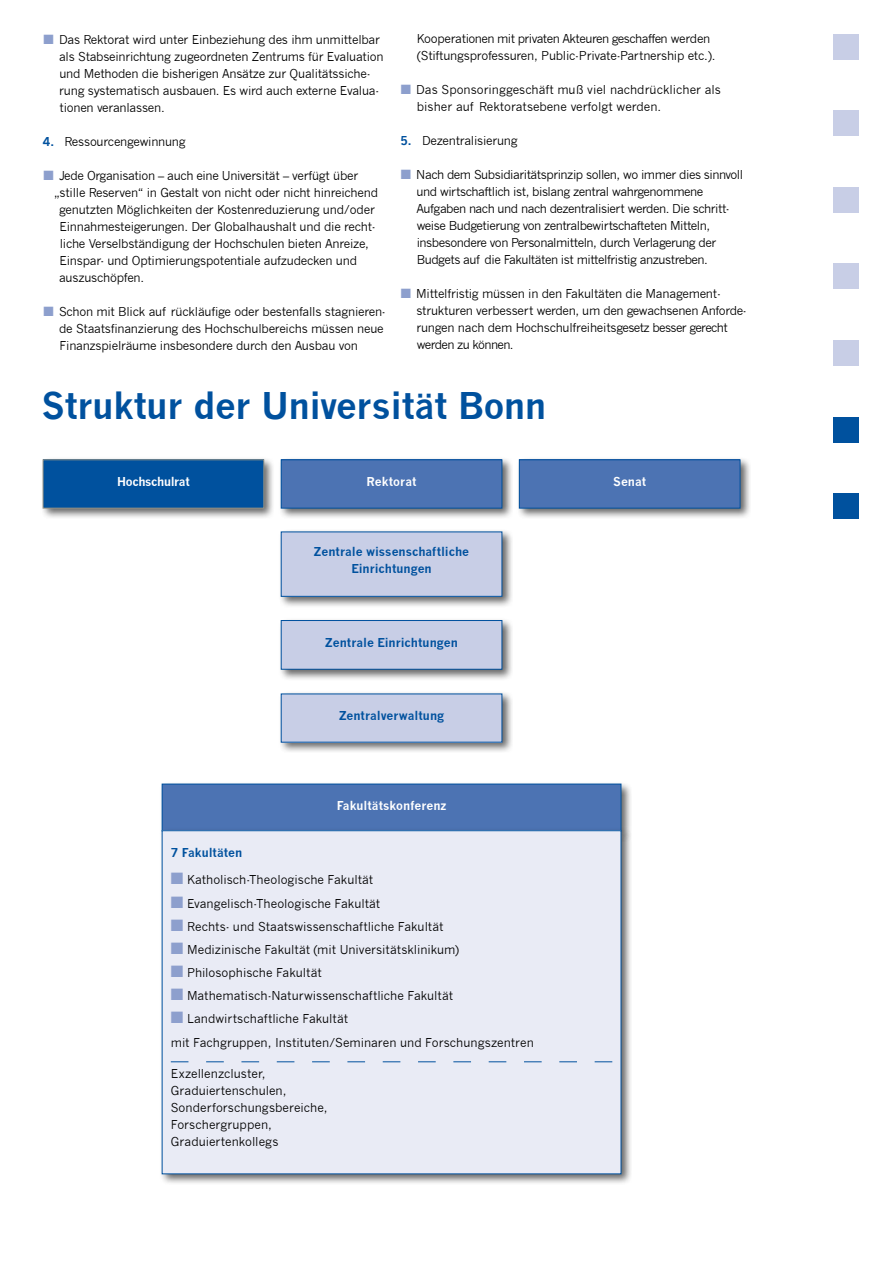
<style>
.page{position:relative;width:893px;height:1263px;background:#fff}
.page>*{position:absolute;margin:0;border:0;box-sizing:border-box;transform-origin:0 0}
.t1{font:700 36px "News Gothic";letter-spacing:-.01em;color:#00519e}
.t2{font:12px/17px "News Gothic";letter-spacing:-.02em;color:#000}
.t3{font:12px/17px "News Gothic";color:#000}
.t4{font:12px/17px "News Gothic";letter-spacing:-.04em;color:#000}
.t5{font:12px/17px "News Gothic";letter-spacing:.005em;color:#000}
.t6{font:700 12px/17px "News Gothic";color:#00519e;text-align:center}
.t7{font:700 12px "News Gothic";color:#fff}
.t8{font:700 12px "News Gothic";letter-spacing:-.03em;color:#fff}
.s1{color:#8d9fcd}
.s2{font-weight:700;color:#00519e}
</style>
<div class="page">
<div style="left:833px;top:34px;width:26px;height:26px;background:#c8cee6"></div>
<div style="left:833px;top:111px;width:26px;height:25px;background:#c8cee6"></div>
<div style="left:833px;top:187px;width:26px;height:26px;background:#c8cee6"></div>
<div style="left:833px;top:264px;width:26px;height:25px;background:#c8cee6"></div>
<div style="left:833px;top:340px;width:26px;height:26px;background:#c8cee6"></div>
<div style="left:833px;top:417px;width:26px;height:25px;background:#00519e"></div>
<div style="left:833px;top:493px;width:26px;height:26px;background:#00519e"></div>
<div style="left:159px;top:781px;width:473px;height:61px;background:#000;opacity:.6"></div>
<div style="left:162px;top:784px;width:459px;height:47px;background:#4c73b3"></div>
<div style="left:162px;top:784px;width:459px;height:47px;border:1px solid #00519e"></div>
<div style="left:40px;top:456px;width:235px;height:63px;background:#000;opacity:.6"></div>
<div style="left:43px;top:460px;width:221px;height:48px;background:#00519e"></div>
<div style="left:516px;top:456px;width:235px;height:63px;background:#000;opacity:.6"></div>
<div style="left:519px;top:460px;width:221px;height:48px;background:#4c73b3"></div>
<div style="left:519px;top:460px;width:221px;height:48px;border:1px solid #00519e"></div>
<div style="left:278px;top:529px;width:235px;height:78px;background:#000;opacity:.6"></div>
<div style="left:281px;top:532px;width:221px;height:64px;background:#c8cee6"></div>
<div style="left:278px;top:691px;width:235px;height:62px;background:#000;opacity:.6"></div>
<div style="left:281px;top:694px;width:221px;height:48px;background:#c8cee6"></div>
<div style="left:159px;top:827px;width:473px;height:358px;background:#000;opacity:.6"></div>
<div style="left:162px;top:831px;width:459px;height:343px;background:#e9ebf5"></div>
<svg style="left:171px;top:1061px;width:441px;height:1px"></svg>
<div style="left:278px;top:456px;width:235px;height:63px;background:#000;opacity:.6"></div>
<div style="left:281px;top:460px;width:221px;height:48px;background:#4c73b3"></div>
<div style="left:281px;top:460px;width:221px;height:48px;border:1px solid #00519e"></div>
<div style="left:278px;top:617px;width:235px;height:63px;background:#000;opacity:.6"></div>
<div style="left:281px;top:620px;width:221px;height:49px;background:#c8cee6"></div>
<div style="left:281px;top:620px;width:221px;height:49px;border:1px solid #00519e"></div>
<p class="t2" style="left:59px;top:31px;width:326px;text-indent:-15px"><span class="s1">■</span> Das Rektorat wird unter Einbeziehung des ihm unmittelbar als Stabseinrichtung zugeordneten Zentrums für Evaluation und Methoden die bisherigen Ansätze zur Qualitätssiche&shy;rung systematisch ausbauen. Es wird auch externe Evalua&shy;tionen veranlassen.</p>
<p class="t2" style="left:43px;top:134px;width:144px"><span class="s2">4.</span> Ressourcengewinnung</p>
<p class="t2" style="left:44px;top:168px;width:316px"><span class="s1">■</span> Jede Organisation – auch eine Universität – verfügt über</p>
<p class="t2" style="left:54px;top:185px;width:325px">„stille Reserven“ in Gestalt von nicht oder nicht hinreichend</p>
<p class="t2" style="left:59px;top:202px;width:317px">genutzten Möglichkeiten der Kostenreduzierung und/oder</p>
<p class="t2" style="left:60px;top:219px;width:318px">Einnahmesteigerungen. Der Globalhaushalt und die recht-</p>
<p class="t2" style="left:60px;top:236px;width:311px">liche Verselbständigung der Hochschulen bieten Anreize,</p>
<p class="t2" style="left:60px;top:253px;width:299px">Einspar- und Optimierungspotentiale aufzudecken und</p>
<p class="t2" style="left:59px;top:270px;width:87px">auszuschöpfen.</p>
<p class="t2" style="left:59px;top:304px;width:328px;text-indent:-15px"><span class="s1">■</span> Schon mit Blick auf rückläufige oder bestenfalls stagnieren&shy;de Staatsfinanzierung des Hochschulbereichs müssen neue<br>Finanzspielräume insbesondere durch den Ausbau von</p>
<p class="t2" style="left:417px;top:30px;width:300px">Kooperationen mit privaten Akteuren geschaffen werden (Stiftungsprofessuren, Public-Private-Partnership etc.).</p>
<p class="t3" style="left:417px;top:81px;width:306px;text-indent:-16px"><span class="s1">■</span> Das Sponsoringgeschäft muß viel nachdrücklicher als bisher auf Rektoratsebene verfolgt werden.</p>
<p class="t2" style="left:400px;top:132px;width:119px"><span class="s2">5.</span> Dezentralisierung</p>
<p class="t4" style="left:416px;top:166px;width:328px;text-indent:-16px"><span class="s1">■</span> Nach dem Subsidiaritätsprinzip sollen, wo immer dies sinnvoll und wirtschaftlich ist, bislang zentral wahrgenommene Aufgaben nach und nach dezentralisiert werden. Die schritt&shy;weise Budgetierung von zentralbewirtschafteten Mitteln, insbesondere von Personalmitteln, durch Verlagerung der Budgets auf die Fakultäten ist mittelfristig anzustreben.</p>
<p class="t2" style="left:416px;top:285px;width:332px;text-indent:-16px"><span class="s1">■</span> Mittelfristig müssen in den Fakultäten die Management&shy;strukturen verbessert werden, um den gewachsenen Anforde&shy;rungen nach dem Hochschulfreiheitsgesetz besser gerecht werden zu können.</p>
<h1 class="t1" style="left:41px;top:384px;width:506px">Struktur der Universität Bonn</h1>
<p class="t8" style="left:117px;top:474px;width:74px">Hochschulrat</p>
<p class="t7" style="left:613px;top:474px;width:35px">Senat</p>
<p class="t7" style="left:367px;top:474px;width:51px">Rektorat</p>
<p class="t6" style="left:314px;top:543px;width:157px">Zentrale wissenschaftliche<br>Einrichtungen</p>
<p class="t6" style="left:325px;top:634px;width:134px">Zentrale Einrichtungen</p>
<p class="t6" style="left:339px;top:707px;width:107px">Zentralverwaltung</p>
<p class="t7" style="left:337px;top:799px;width:111px">Fakultätskonferenz</p>
<p class="t6" style="left:171px;top:844px;width:73px">7 Fakultäten</p>
<p class="t3" style="left:171px;top:872px;width:204px"><span class="s1">■</span> Katholisch-Theologische Fakultät</p>
<p class="t3" style="left:171px;top:895px;width:211px"><span class="s1">■</span> Evangelisch-Theologische Fakultät</p>
<p class="t3" style="left:171px;top:918px;width:274px"><span class="s1">■</span> Rechts- und Staatswissenschaftliche Fakultät</p>
<p class="t2" style="left:171px;top:941px;width:290px"><span class="s1">■</span> Medizinische Fakultät (mit Universitätsklinikum)</p>
<p class="t3" style="left:171px;top:964px;width:153px"><span class="s1">■</span> Philosophische Fakultät</p>
<p class="t3" style="left:171px;top:987px;width:284px"><span class="s1">■</span> Mathematisch-Naturwissenschaftliche Fakultät</p>
<p class="t3" style="left:171px;top:1007px;width:365px;line-height:23.4px"><span class="s1">■</span> Landwirtschaftliche Fakultät<br>mit Fachgruppen, Instituten/Seminaren und Forschungszentren</p>
<p class="t5" style="left:171px;top:1066px;width:158px">Exzellenzcluster,<br>Graduiertenschulen,<br>Sonderforschungsbereiche,<br>Forschergruppen,<br>Graduiertenkollegs</p>
</div>
